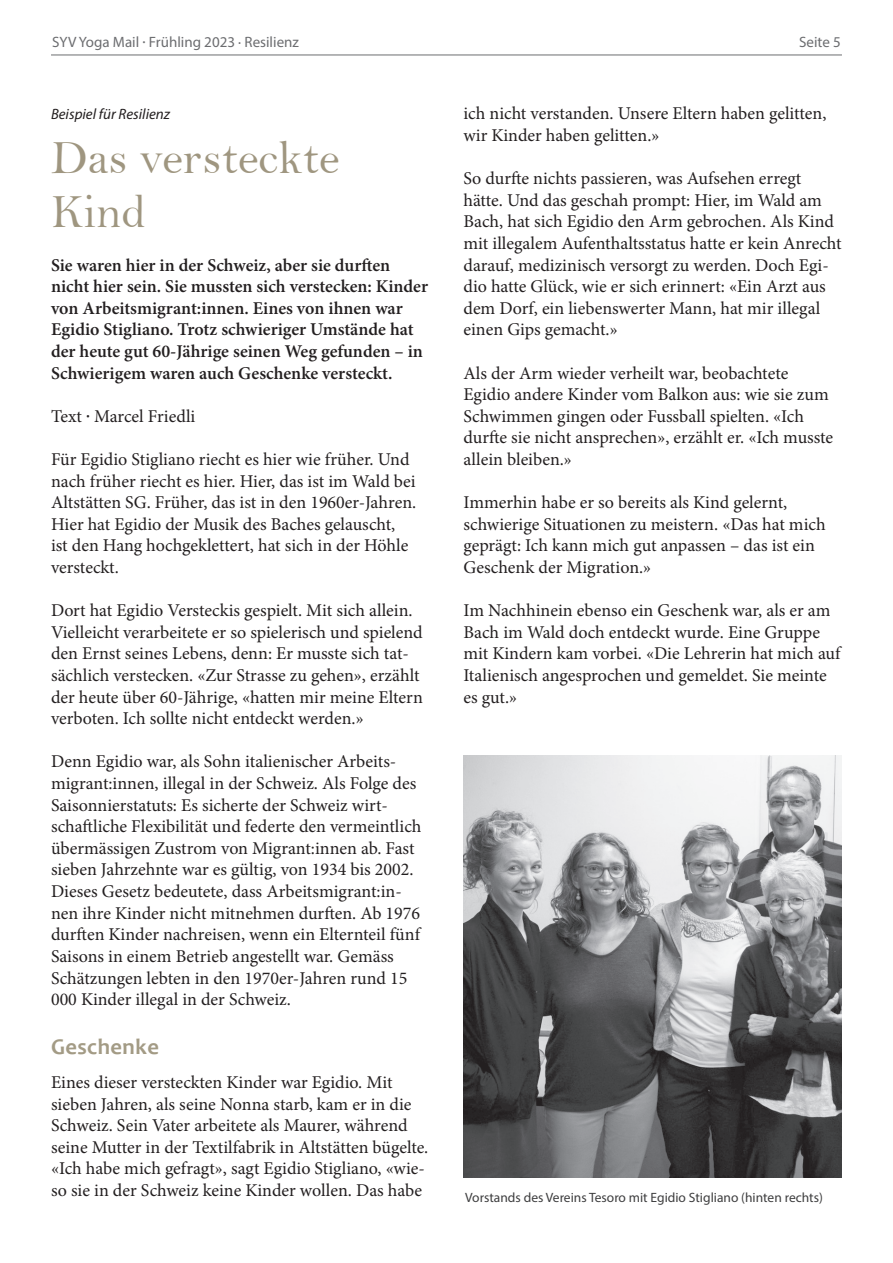
<style>
.page{position:relative;width:893px;height:1263px;background:#fff}
.page>*{position:absolute;margin:0;border:0;box-sizing:border-box;transform-origin:0 0}
.t1{font:48px/54px "Bell";color:#9f9680}
.t2{font:700 22.5px "Candara";letter-spacing:.02em;color:#a39b85}
.t3{font:18px/21.6px "Minion Pro";color:#231f20}
.t4{font:600 18px/21.6px "Minion Pro";color:#231f20}
.t5{font:15px "Myriad Pro";color:#6c6d70}
.t6{font:italic 15px "Myriad Pro";color:#231f20}
.t7{font:13.5px "Myriad Pro";color:#3e3e3f}
.s1{font-family:"Myriad Pro"}
</style>
<div class="page">
<hr style="left:51px;top:55px;width:791px;height:1px;background:#6c6d70">
<img style="left:463px;top:756px;width:379px;height:421px">
<p class="t5" style="left:52px;top:33px;width:248px">SYV Yoga Mail · Frühling 2023 · Resilienz</p>
<p class="t5" style="left:799px;top:33px;width:43px">Seite 5</p>
<p class="t6" style="left:51px;top:105px;width:121px">Beispiel für Resilienz</p>
<h1 class="t1" style="left:51px;top:131px;width:290px">Das versteckte<br>Kind</h1>
<p class="t4" style="left:51px;top:254px;width:379px">Sie waren hier in der Schweiz, aber sie durften nicht hier sein. Sie mussten sich verstecken: Kinder von Arbeitsmigrant:innen. Eines von ihnen war Egidio Stigliano. Trotz schwieriger Umstände hat der heute gut 60-Jährige seinen Weg gefunden – in Schwierigem waren auch Geschenke versteckt.</p>
<p class="t3" style="left:51px;top:405px;width:146px">Text <span class="s1">·</span> Marcel Friedli</p>
<p class="t3" style="left:51px;top:449px;width:367px">Für Egidio Stigliano riecht es hier wie früher. Und nach früher riecht es hier. Hier, das ist im Wald bei Altstätten SG. Früher, das ist in den 1960er-Jahren.<br>Hier hat Egidio der Musik des Baches gelauscht, ist den Hang hochgeklettert, hat sich in der Höhle versteckt.</p>
<p class="t3" style="left:51px;top:600px;width:373px">Dort hat Egidio Versteckis gespielt. Mit sich allein.<br>Vielleicht verarbeitete er so spielerisch und spielend den Ernst seines Lebens, denn: Er musste sich tat&shy;sächlich verstecken. «Zur Strasse zu gehen», erzählt der heute über 60-Jährige, «hatten mir meine Eltern verboten. Ich sollte nicht entdeckt werden.»</p>
<p class="t3" style="left:51px;top:751px;width:372px">Denn Egidio war, als Sohn italienischer Arbeits&shy;migrant:innen, illegal in der Schweiz. Als Folge des Saisonnierstatuts: Es sicherte der Schweiz wirt&shy;schaftliche Flexibilität und federte den vermeintlich übermässigen Zustrom von Migrant:innen ab. Fast sieben Jahrzehnte war es gültig, von 1934 bis 2002.<br>Dieses Gesetz bedeutete, dass Arbeitsmigrant:in&shy;nen ihre Kinder nicht mitnehmen durften. Ab 1976 durften Kinder nachreisen, wenn ein Elternteil fünf Saisons in einem Betrieb angestellt war. Gemäss Schätzungen lebten in den 1970er-Jahren rund 15<br>000 Kinder illegal in der Schweiz.</p>
<p class="t2" style="left:51px;top:1032px;width:109px">Geschenke</p>
<p class="t3" style="left:51px;top:1071px;width:379px">Eines dieser versteckten Kinder war Egidio. Mit sieben Jahren, als seine Nonna starb, kam er in die Schweiz. Sein Vater arbeitete als Maurer, während seine Mutter in der Textilfabrik in Altstätten bügelte. «Ich habe mich gefragt», sagt Egidio Stigliano, «wie&shy;so sie in der Schweiz keine Kinder wollen. Das habe</p>
<p class="t3" style="left:463px;top:103px;width:364px">ich nicht verstanden. Unsere Eltern haben gelitten, wir Kinder haben gelitten.»</p>
<p class="t3" style="left:463px;top:168px;width:380px">So durfte nichts passieren, was Aufsehen erregt hätte. Und das geschah prompt: Hier, im Wald am Bach, hat sich Egidio den Arm gebrochen. Als Kind mit illegalem Aufenthaltsstatus hatte er kein Anrecht darauf, medizinisch versorgt zu werden. Doch Egi&shy;dio hatte Glück, wie er sich erinnert: «Ein Arzt aus dem Dorf, ein liebenswerter Mann, hat mir illegal einen Gips gemacht.»</p>
<p class="t3" style="left:463px;top:362px;width:371px">Als der Arm wieder verheilt war, beobachtete Egidio andere Kinder vom Balkon aus: wie sie zum Schwimmen gingen oder Fussball spielten. «Ich durfte sie nicht ansprechen», erzählt er. «Ich musste allein bleiben.»</p>
<p class="t3" style="left:463px;top:492px;width:364px">Immerhin habe er so bereits als Kind gelernt, schwierige Situationen zu meistern. «Das hat mich geprägt: Ich kann mich gut anpassen – das ist ein Geschenk der Migration.»</p>
<p class="t3" style="left:463px;top:600px;width:378px">Im Nachhinein ebenso ein Geschenk war, als er am Bach im Wald doch entdeckt wurde. Eine Gruppe mit Kindern kam vorbei. «Die Lehrerin hat mich auf Italienisch angesprochen und gemeldet. Sie meinte es gut.»</p>
<p class="t7" style="left:465px;top:1189px;width:359px">Vorstands des Vereins Tesoro mit Egidio Stigliano (hinten rechts)</p>
</div>
